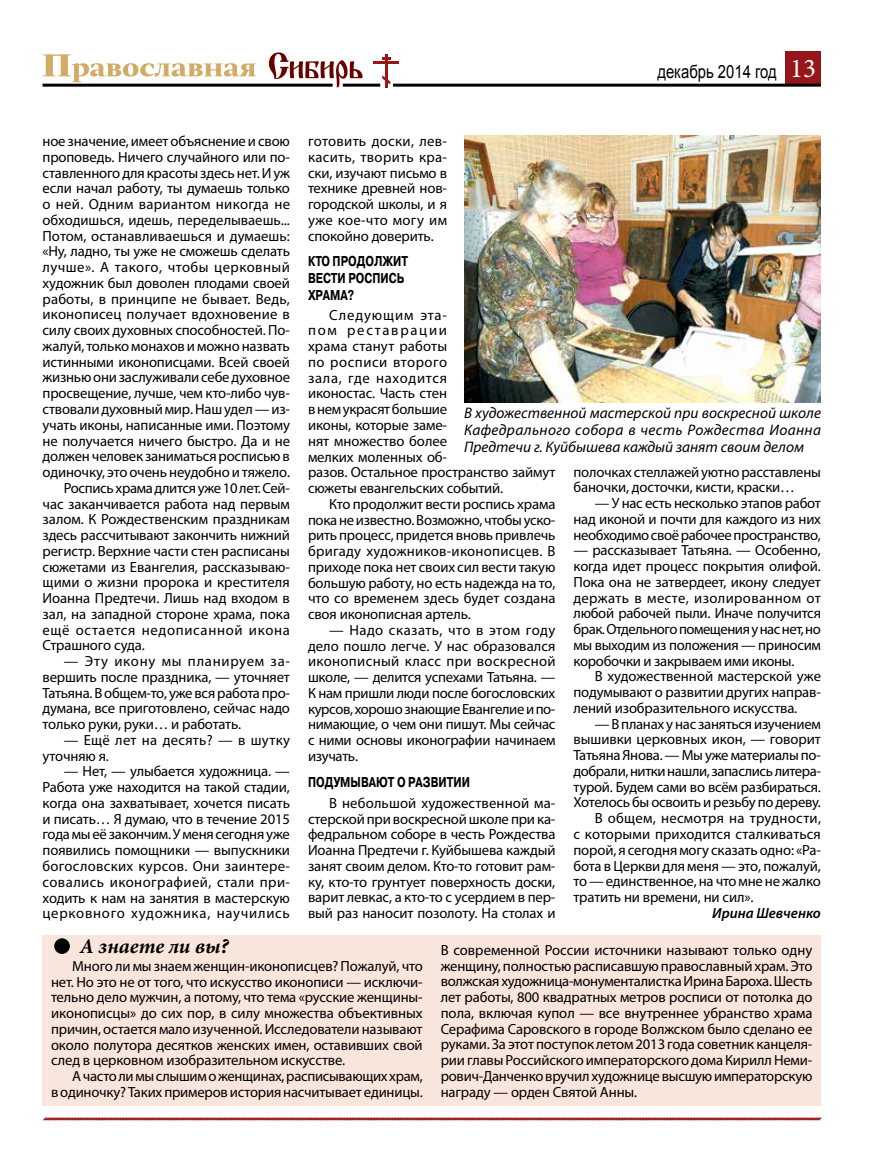
<style>
.page{position:relative;width:872px;height:1170px;background:#fff}
.page>*{position:absolute;margin:0;border:0;box-sizing:border-box;transform-origin:0 0}
.t1{font:italic 700 21px "Minion Pro";letter-spacing:-.005em;color:#000}
.t2{font:18.15px "Arial";color:#000;scale:.82 1}
.t3{font:italic 15.3px/16.8px "Myriad Pro";color:#000;text-align:justify}
.t4{font:14.7px/15.8px "Myriad Pro";letter-spacing:-.01em;color:#000;text-align:justify}
.t5{font:14.7px/15.8px "Myriad Pro";letter-spacing:.015em;color:#000}
.t6{font:14.7px "Myriad Pro";letter-spacing:.02em;color:#000}
.t7{font:14.7px "Myriad Pro";letter-spacing:.03em;color:#000}
.t8{font:14.7px "Myriad Pro";letter-spacing:.01em;color:#000}
.t9{font:14.7px "Myriad Pro";letter-spacing:.045em;color:#000}
.t10{font:italic 600 14.7px "Myriad Pro";color:#000}
.t11{font:700 14.25px/17.1px "zn Pragmatica";color:#000;scale:.76 1}
.s1{font-family:"Minion Pro";font-size:27px;color:#fff}
</style>
<div class="page">
<svg style="left:43px;top:54px;width:213px;height:28px"></svg>
<svg style="left:269px;top:52px;width:93px;height:35px"></svg>
<div style="left:785px;top:51px;width:36px;height:34px;background:#97161a"></div>
<hr style="left:393px;top:84px;width:428px;height:3px;background:#000">
<hr style="left:343px;top:84px;width:37px;height:3px;background:#000">
<hr style="left:43px;top:84px;width:290px;height:3px;background:#000">
<hr style="left:385px;top:55px;width:3px;height:33px;background:#97161a">
<hr style="left:374px;top:61px;width:25px;height:2px;background:#97161a">
<svg style="left:382px;top:75px;width:8px;height:9px"></svg>
<svg style="left:43px;top:1117px;width:779px;height:3px;background:#b15355"></svg>
<img style="left:464px;top:135px;width:357px;height:267px">
<div style="left:43px;top:935px;width:778px;height:171px;background:#f8e5dc"></div>
<div style="left:54px;top:938px;width:16px;height:15px;background:#000;border-radius:50%"></div>
<p class="t2" style="left:657px;top:59px;width:195px">декабрь 2014 год <span class="s1">13</span></p>
<p class="t4" style="left:43px;top:133px;width:249px">ное значение, имеет объяснение и свою</p>
<p class="t4" style="left:43px;top:149px;width:249px">проповедь. Ничего случайного или по-</p>
<p class="t4" style="left:43px;top:164px;width:249px">ставленного для красоты здесь нет. И уж</p>
<p class="t4" style="left:43px;top:180px;width:249px">если начал работу, ты думаешь только</p>
<p class="t6" style="left:43px;top:195px;width:249px">о ней. Одним вариантом никогда не</p>
<p class="t4" style="left:43px;top:212px;width:249px">обходишься, идешь, переделываешь...</p>
<p class="t4" style="left:43px;top:227px;width:249px">Потом, останавливаешься и думаешь:</p>
<p class="t4" style="left:43px;top:243px;width:249px">«Ну, ладно, ты уже не сможешь сделать</p>
<p class="t7" style="left:43px;top:258px;width:249px">лучше». А такого, чтобы церковный</p>
<p class="t4" style="left:43px;top:275px;width:249px">художник был доволен плодами своей</p>
<p class="t5" style="left:43px;top:290px;width:249px">работы, в принципе не бывает. Ведь,</p>
<p class="t5" style="left:43px;top:306px;width:249px">иконописец получает вдохновение в</p>
<p class="t4" style="left:43px;top:322px;width:249px">силу своих духовных способностей. По-</p>
<p class="t4" style="left:43px;top:338px;width:249px">жалуй, только монахов и можно назвать</p>
<p class="t4" style="left:43px;top:353px;width:249px">истинными иконописцами. Всей своей</p>
<p class="t4" style="left:43px;top:369px;width:249px">жизнью они заслуживали себе духовное</p>
<p class="t4" style="left:43px;top:385px;width:249px">просвещение, лучше, чем кто-либо чув-</p>
<p class="t4" style="left:43px;top:401px;width:249px">ствовали духовный мир. Наш удел — из-</p>
<p class="t4" style="left:43px;top:416px;width:249px">учать иконы, написанные ими. Поэтому</p>
<p class="t4" style="left:43px;top:432px;width:249px">не получается ничего быстро. Да и не</p>
<p class="t4" style="left:43px;top:448px;width:249px">должен человек заниматься росписью в</p>
<p class="t4" style="left:43px;top:464px;width:249px">одиночку, это очень неудобно и тяжело.</p>
<p class="t4" style="left:64px;top:479px;width:228px">Роспись храма длится уже 10 лет. Сей-</p>
<p class="t4" style="left:43px;top:495px;width:249px">час заканчивается работа над первым</p>
<p class="t4" style="left:43px;top:511px;width:249px">залом. К Рождественским праздникам</p>
<p class="t4" style="left:43px;top:527px;width:249px">здесь рассчитывают закончить нижний</p>
<p class="t4" style="left:43px;top:542px;width:249px">регистр. Верхние части стен расписаны</p>
<p class="t4" style="left:43px;top:558px;width:249px">сюжетами из Евангелия, рассказываю-</p>
<p class="t8" style="left:43px;top:573px;width:249px">щими о жизни пророка и крестителя</p>
<p class="t4" style="left:43px;top:590px;width:249px">Иоанна Предтечи. Лишь над входом в</p>
<p class="t4" style="left:43px;top:605px;width:249px">зал, на западной стороне храма, пока</p>
<p class="t9" style="left:43px;top:620px;width:249px">ещё остается недописанной икона</p>
<p class="t4" style="left:43px;top:637px;width:104px">Страшного суда.</p>
<p class="t4" style="left:43px;top:653px;width:249px;text-indent:21px">— Эту икону мы планируем за&shy;вершить после праздника, — уточняет Татьяна. В общем-то, уже вся работа про&shy;думана, все приготовлено, сейчас надо только руки, руки… и работать.</p>
<p class="t5" style="left:43px;top:731px;width:249px;text-indent:21px">— Ещё лет на десять? — в шутку уточняю я.</p>
<p class="t4" style="left:43px;top:763px;width:249px;text-indent:21px">— Нет, — улыбается художница. — Работа уже находится на такой стадии, когда она захватывает, хочется писать и писать… Я думаю, что в течение 2015 года мы её закончим. У меня сегодня уже появились помощники — выпускники богословских курсов. Они заинтере&shy;совались иконографией, стали при&shy;ходить к нам на занятия в мастерскую церковного художника, научились</p>
<p class="t4" style="left:308px;top:133px;width:141px">готовить доски, лев&shy;касить, творить кра&shy;ски, изучают письмо в технике древней нов&shy;городской школы, и я уже кое-что могу им спокойно доверить.</p>
<p class="t11" style="left:308px;top:253px;width:133px">КТО ПРОДОЛЖИТ<br>ВЕСТИ РОСПИСЬ<br>ХРАМА?</p>
<p class="t4" style="left:308px;top:306px;width:249px;text-align:left;text-indent:21px">Следующим эта-<br>пом реставрации<br>храма станут работы<br>по росписи второго<br>зала, где находится<br>иконостас. Часть стен<br>в нем украсят большие<br>иконы, которые заме-<br>нят множество более<br>мелких моленных об-<br>разов. Остальное пространство займут сюжеты евангельских событий.</p>
<p class="t4" style="left:308px;top:495px;width:249px;text-indent:21px">Кто продолжит вести роспись храма пока не известно. Возможно, чтобы уско&shy;рить процесс, придется вновь привлечь бригаду художников-иконописцев. В приходе пока нет своих сил вести такую большую работу, но есть надежда на то, что со временем здесь будет создана своя иконописная артель.</p>
<p class="t4" style="left:308px;top:621px;width:249px;text-indent:21px">— Надо сказать, что в этом году дело пошло легче. У нас образовался иконописный класс при воскресной школе, — делится успехами Татьяна. — К нам пришли люди после богословских курсов, хорошо знающие Евангелие и по&shy;нимающие, о чем они пишут. Мы сейчас с ними основы иконографии начинаем изучать.</p>
<p class="t11" style="left:308px;top:773px;width:215px">ПОДУМЫВАЮТ О РАЗВИТИИ</p>
<p class="t4" style="left:308px;top:794px;width:249px;text-indent:21px">В небольшой художественной ма&shy;стерской при воскресной школе при ка&shy;федральном соборе в честь Рождества Иоанна Предтечи г. Куйбышева каждый занят своим делом. Кто-то готовит рам&shy;ку, кто-то грунтует поверхность доски, варит левкас, а кто-то с усердием в пер&shy;вый раз наносит позолоту. На столах и</p>
<p class="t3" style="left:464px;top:404px;width:358px">В художественной мастерской при воскресной школе Кафедрального собора в честь Рождества Иоанна Предтечи г. Куйбышева каждый занят своим делом</p>
<p class="t4" style="left:573px;top:463px;width:249px">полочках стеллажей уютно расставлены баночки, досточки, кисти, краски…</p>
<p class="t4" style="left:573px;top:495px;width:249px;text-indent:21px">— У нас есть несколько этапов работ над иконой и почти для каждого из них необходимо своё рабочее пространство,</p>
<p class="t4" style="left:573px;top:542px;width:249px">— рассказывает Татьяна. — Особенно, когда идет процесс покрытия олифой.<br>Пока она не затвердеет, икону следует держать в месте, изолированном от любой рабочей пыли. Иначе получится брак. Отдельного помещения у нас нет, но мы выходим из положения — приносим коробочки и закрываем ими иконы.</p>
<p class="t4" style="left:573px;top:668px;width:249px;text-indent:21px">В художественной мастерской уже подумывают о развитии других направ&shy;лений изобразительного искусства.</p>
<p class="t4" style="left:594px;top:715px;width:228px">— В планах у нас заняться изучением</p>
<p class="t4" style="left:573px;top:731px;width:249px">вышивки церковных икон, — говорит</p>
<p class="t4" style="left:573px;top:747px;width:249px">Татьяна Янова. — Мы уже материалы по-</p>
<p class="t4" style="left:573px;top:762px;width:249px">добрали, нитки нашли, запаслись литера-</p>
<p class="t4" style="left:573px;top:778px;width:249px">турой. Будем сами во всём разбираться.</p>
<p class="t4" style="left:573px;top:794px;width:249px">Хотелось бы освоить и резьбу по дереву.</p>
<p class="t6" style="left:594px;top:809px;width:228px">В общем, несмотря на трудности,</p>
<p class="t4" style="left:573px;top:825px;width:249px">с которыми приходится сталкиваться</p>
<p class="t4" style="left:573px;top:841px;width:249px">порой, я сегодня могу сказать одно: «Ра-</p>
<p class="t4" style="left:573px;top:857px;width:249px">бота в Церкви для меня — это, пожалуй,</p>
<p class="t4" style="left:573px;top:873px;width:249px">то — единственное, на что мне не жалко</p>
<p class="t4" style="left:573px;top:888px;width:181px">тратить ни времени, ни сил».</p>
<p class="t10" style="left:712px;top:903px;width:110px">Ирина Шевченко</p>
<h1 class="t1" style="left:80px;top:930px;width:150px">А знаете ли вы?</h1>
<p class="t4" style="left:51px;top:957px;width:373px;text-indent:21px">Много ли мы знаем женщин-иконописцев? Пожалуй, что нет. Но это не от того, что искусство иконописи — исключи&shy;тельно дело мужчин, а потому, что тема «русские женщины&shy;иконописцы» до сих пор, в силу множества объективных причин, остается мало изученной. Исследователи называют около полутора десятков женских имен, оставивших свой след в церковном изобразительном искусстве.</p>
<p class="t4" style="left:51px;top:1068px;width:373px;text-align:right">А часто ли мы слышим о женщинах, расписывающих храм,<br>в одиночку? Таких примеров история насчитывает единицы.</p>
<p class="t4" style="left:441px;top:941px;width:373px">В современной России источники называют только одну женщину, полностью расписавшую православный храм. Это волжская художница-монументалистка Ирина Бароха. Шесть лет работы, 800 квадратных метров росписи от потолка до пола, включая купол — все внутреннее убранство храма Серафима Саровского в городе Волжском было сделано ее руками. За этот поступок летом 2013 года советник канцеля&shy;рии главы Российского императорского дома Кирилл Неми&shy;рович-Данченко вручил художнице высшую императорскую награду — орден Святой Анны.</p>
</div>
